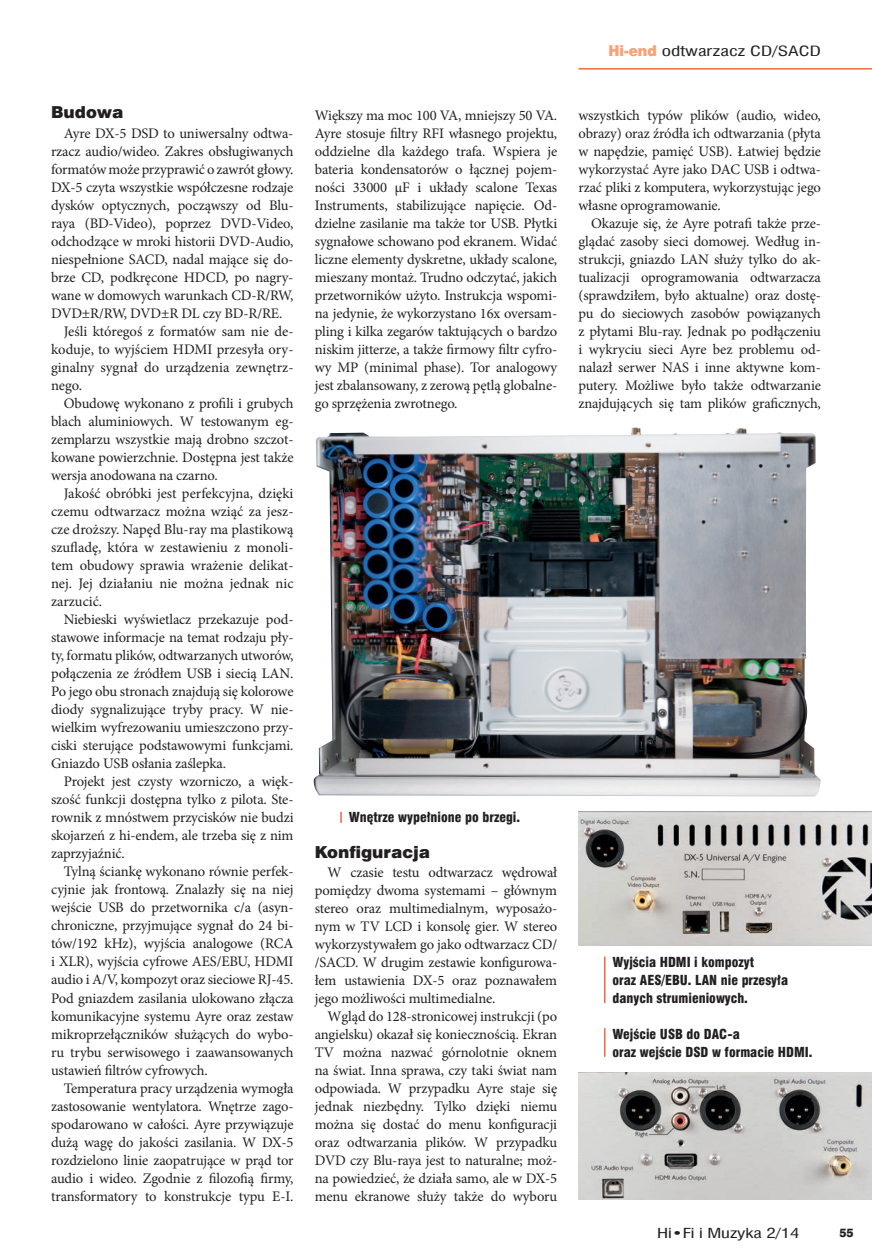
<style>
.page{position:relative;width:872px;height:1255px;background:#fff}
.page>*{position:absolute;margin:0;border:0;box-sizing:border-box;transform-origin:0 0}
.srodtytuly{font:16.5px "Swis 721 Blk EU";color:#231f20}
.tekst{font:14.55px/18px "Minion Pro";letter-spacing:-.01em;color:#231f20;text-align:justify}
.t1{font:13.8px "Swis 721 Cn EU";color:#231f20;scale:1.4 1}
.podpis_do_ilustracji{font:13.5px/18px "Swis 721 Blk Cn EU";color:#231f20}
.t2{font:13.5px "Swis 721 Cn EU";letter-spacing:-.005em;color:#231f20;scale:1.4 1}
.t3{font:12px "Swis 721 Hv EU";color:#231f20}
.s1{font-family:"Swis 721 Blk 2 EU";color:#f8a174}
</style>
<div class="page">
<hr style="left:578px;top:68px;width:294px;height:2px;background:#f26740">
<img style="left:313px;top:427px;width:507px;height:369px">
<img style="left:578px;top:811px;width:294px;height:134px">
<img style="left:578px;top:1072px;width:294px;height:127px">
<svg style="left:604px;top:1028px;width:1px;height:28px"></svg>
<hr style="left:604px;top:956px;width:1px;height:46px;background:#f26740">
<svg style="left:340px;top:811px;width:2px;height:11px"></svg>
<p class="srodtytuly" style="left:51px;top:102px;width:74px">Budowa</p>
<p class="tekst" style="left:51px;top:124px;width:244px;text-indent:13px">Ayre DX-5 DSD to uniwersalny odtwa&shy;rzacz audio/wideo. Zakres obsługiwanych formatów może przyprawić o zawrót głowy.<br>DX-5 czyta wszystkie współczesne rodzaje dysków optycznych, począwszy od Blu&shy;raya (BD-Video), poprzez DVD-Video, odchodzące w mroki historii DVD-Audio, niespełnione SACD, nadal mające się do&shy;brze CD, podkręcone HDCD, po nagry&shy;wane w domowych warunkach CD-R/RW, DVD±R/RW, DVD±R DL czy BD-R/RE.</p>
<p class="tekst" style="left:51px;top:322px;width:244px;text-indent:13px">Jeśli któregoś z formatów sam nie de&shy;koduje, to wyjściem HDMI przesyła ory&shy;ginalny sygnał do urządzenia zewnętrz&shy;nego.</p>
<p class="tekst" style="left:51px;top:394px;width:244px;text-indent:13px">Obudowę wykonano z profili i grubych blach aluminiowych. W testowanym eg&shy;zemplarzu wszystkie mają drobno szczot&shy;kowane powierzchnie. Dostępna jest także wersja anodowana na czarno.</p>
<p class="tekst" style="left:51px;top:484px;width:244px;text-indent:13px">Jakość obróbki jest perfekcyjna, dzięki czemu odtwarzacz można wziąć za jesz&shy;cze droższy. Napęd Blu-ray ma plastikową szufladę, która w zestawieniu z monoli&shy;tem obudowy sprawia wrażenie delikat&shy;nej. Jej działaniu nie można jednak nic zarzucić.</p>
<p class="tekst" style="left:51px;top:610px;width:244px;text-indent:13px">Niebieski wyświetlacz przekazuje pod&shy;stawowe informacje na temat rodzaju pły&shy;ty, formatu plików, odtwarzanych utworów, połączenia ze źródłem USB i siecią LAN.<br>Po jego obu stronach znajdują się kolorowe diody sygnalizujące tryby pracy. W nie&shy;wielkim wyfrezowaniu umieszczono przy&shy;ciski sterujące podstawowymi funkcjami.<br>Gniazdo USB osłania zaślepka.</p>
<p class="tekst" style="left:51px;top:772px;width:244px;text-indent:13px">Projekt jest czysty wzorniczo, a więk&shy;szość funkcji dostępna tylko z pilota. Ste&shy;rownik z mnóstwem przycisków nie budzi skojarzeń z hi-endem, ale trzeba się z nim zaprzyjaźnić.</p>
<p class="tekst" style="left:51px;top:862px;width:244px;text-indent:13px">Tylną ściankę wykonano równie perfek&shy;cyjnie jak frontową. Znalazły się na niej wejście USB do przetwornika c/a (asyn&shy;chroniczne, przyjmujące sygnał do 24 bi&shy;tów/192 kHz), wyjścia analogowe (RCA i XLR), wyjścia cyfrowe AES/EBU, HDMI audio i A/V, kompozyt oraz sieciowe RJ-45.<br>Pod gniazdem zasilania ulokowano złącza komunikacyjne systemu Ayre oraz zestaw mikroprzełączników służących do wybo&shy;ru trybu serwisowego i zaawansowanych ustawień filtrów cyfrowych.</p>
<p class="tekst" style="left:51px;top:1078px;width:244px;text-indent:13px">Temperatura pracy urządzenia wymogła zastosowanie wentylatora. Wnętrze zago&shy;spodarowano w całości. Ayre przywiązuje dużą wagę do jakości zasilania. W DX-5 rozdzielono linie zaopatrujące w prąd tor audio i wideo. Zgodnie z filozofią firmy, transformatory to konstrukcje typu E-I.</p>
<p class="tekst" style="left:315px;top:106px;width:244px">Większy ma moc 100 VA, mniejszy 50 VA.<br>Ayre stosuje filtry RFI własnego projektu, oddzielne dla każdego trafa. Wspiera je bateria kondensatorów o łącznej pojem&shy;ności 33000 µF i układy scalone Texas Instruments, stabilizujące napięcie. Od&shy;dzielne zasilanie ma także tor USB. Płytki sygnałowe schowano pod ekranem. Widać liczne elementy dyskretne, układy scalone, mieszany montaż. Trudno odczytać, jakich przetworników użyto. Instrukcja wspomi&shy;na jedynie, że wykorzystano 16x oversam&shy;pling i kilka zegarów taktujących o bardzo niskim jitterze, a także firmowy filtr cyfro&shy;wy MP (minimal phase). Tor analogowy jest zbalansowany, z zerową pętlą globalne&shy;go sprzężenia zwrotnego.</p>
<p class="podpis_do_ilustracji" style="left:349px;top:809px;width:173px">Wnętrze wypełnione po brzegi.</p>
<p class="srodtytuly" style="left:315px;top:842px;width:117px">Konfiguracja</p>
<p class="tekst" style="left:315px;top:862px;width:244px;text-indent:13px">W czasie testu odtwarzacz wędrował pomiędzy dwoma systemami – głównym stereo oraz multimedialnym, wyposażo&shy;nym w TV LCD i konsolę gier. W stereo wykorzystywałem go jako odtwarzacz CD/ /SACD. W drugim zestawie konfigurowa&shy;łem ustawienia DX-5 oraz poznawałem jego możliwości multimedialne.</p>
<p class="tekst" style="left:315px;top:1006px;width:244px;text-indent:13px">Wgląd do 128-stronicowej instrukcji (po angielsku) okazał się koniecznością. Ekran TV można nazwać górnolotnie oknem na świat. Inna sprawa, czy taki świat nam odpowiada. W przypadku Ayre staje się jednak niezbędny. Tylko dzięki niemu można się dostać do menu konfiguracji oraz odtwarzania plików. W przypadku DVD czy Blu-raya jest to naturalne; moż&shy;na powiedzieć, że działa samo, ale w DX-5 menu ekranowe służy także do wyboru</p>
<p class="t1" style="left:608px;top:41px;width:153px"><span class="s1">Hi-end</span> odtwarzacz CD/SACD</p>
<p class="tekst" style="left:578px;top:106px;width:244px">wszystkich typów plików (audio, wideo, obrazy) oraz źródła ich odtwarzania (płyta w napędzie, pamięć USB). Łatwiej będzie wykorzystać Ayre jako DAC USB i odtwa&shy;rzać pliki z komputera, wykorzystując jego własne oprogramowanie.</p>
<p class="tekst" style="left:578px;top:214px;width:244px;text-indent:13px">Okazuje się, że Ayre potrafi także prze&shy;glądać zasoby sieci domowej. Według in&shy;strukcji, gniazdo LAN służy tylko do ak&shy;tualizacji oprogramowania odtwarzacza (sprawdziłem, było aktualne) oraz dostę&shy;pu do sieciowych zasobów powiązanych z płytami Blu-ray. Jednak po podłączeniu i wykryciu sieci Ayre bez problemu od&shy;nalazł serwer NAS i inne aktywne kom&shy;putery. Możliwe było także odtwarzanie znajdujących się tam plików graficznych,</p>
<p class="podpis_do_ilustracji" style="left:612px;top:953px;width:177px">Wyjścia HDMI i kompozyt<br>oraz AES/EBU. LAN nie przesyła danych strumieniowych.</p>
<p class="podpis_do_ilustracji" style="left:612px;top:1025px;width:129px">Wejście USB do DAC-a</p>
<p class="podpis_do_ilustracji" style="left:612px;top:1043px;width:201px">oraz wejście DSD w formacie HDMI.</p>
<p class="t2" style="left:657px;top:1224px;width:103px">Hi•Fi i Muzyka 2/14</p>
<p class="t3" style="left:839px;top:1225px;width:16px">55</p>
</div>
